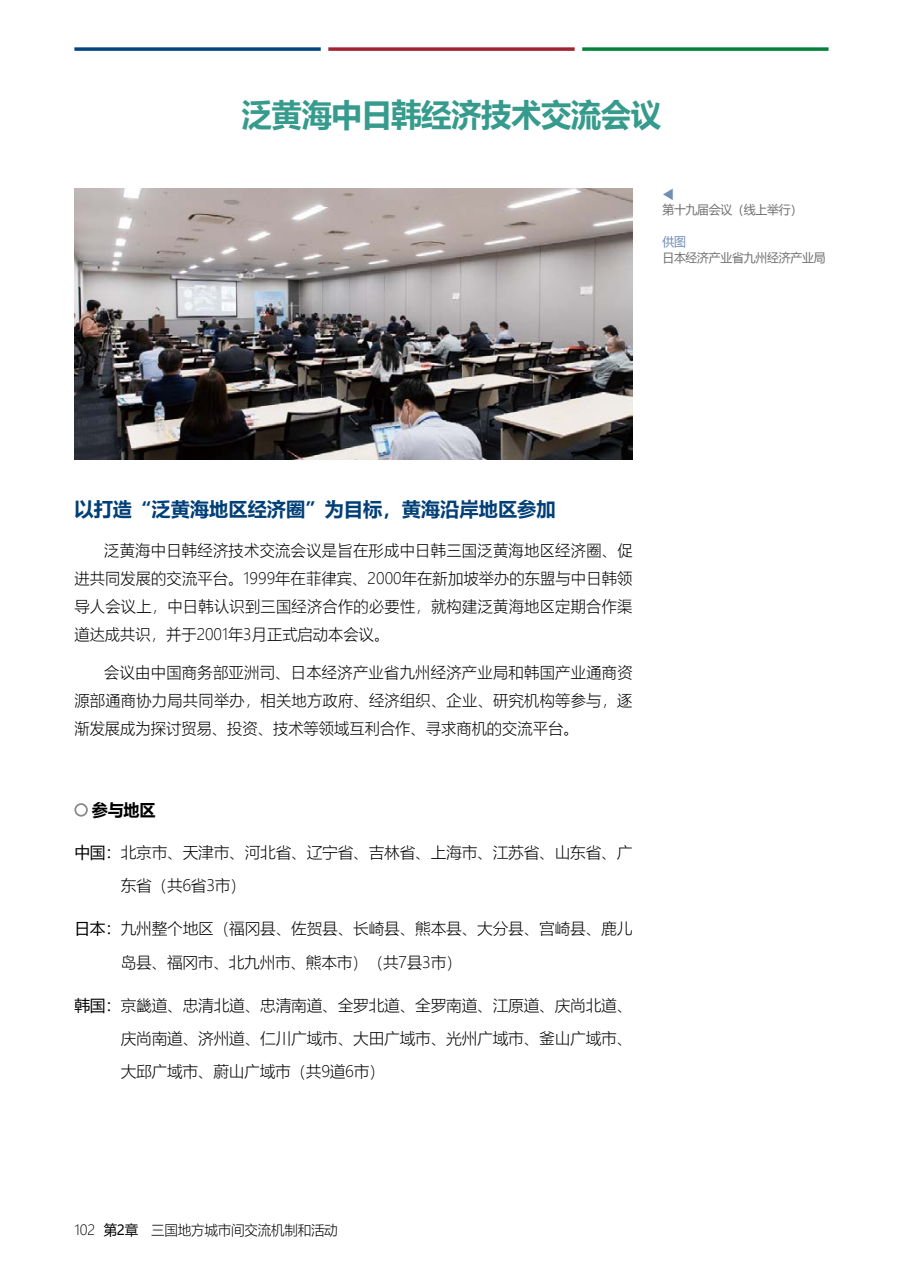
<style>
.page{position:relative;width:903px;height:1275px;background:#fff}
.page>*{position:absolute;margin:0;border:0;box-sizing:border-box;transform-origin:0 0}
.t1{font:700 31.5px "Microsoft Ya Hei";letter-spacing:-.02em;color:#369b8c}
.t2{font:700 19.25px "Microsoft Ya Hei";color:#003f77}
.t3{font:700 16.62px "Microsoft Ya Hei";color:#000}
.t4{font:300 15.75px/28px "Microsoft Ya Hei";letter-spacing:-.015em;color:#000;text-align:justify}
.t5{font:300 14px "Microsoft Ya Hei";letter-spacing:-.02em;color:#000}
.t6{font:12.25px "Microsoft Ya Hei";letter-spacing:-.02em;color:#727171}
.t7{font:12.25px "Microsoft Ya Hei";color:#718eb6}
.t8{font:500 12.25px "Noto Sans CJ Ktc";color:#718eb6}
.s1{font-weight:400}
</style>
<div class="page">
<svg style="left:74px;top:47px;width:247px;height:4px"></svg>
<svg style="left:328px;top:47px;width:247px;height:4px"></svg>
<svg style="left:582px;top:47px;width:246px;height:4px"></svg>
<div style="left:74px;top:803px;width:14px;height:14px;border:2px solid #898989;border-radius:50%"></div>
<img style="left:74px;top:188px;width:558px;height:271px">
<h1 class="t1" style="left:242px;top:93px;width:421px">泛黄海中日韩经济技术交流会议</h1>
<p class="t8" style="left:662px;top:187px;width:13px">◀</p>
<p class="t6" style="left:662px;top:202px;width:141px">第十九届会议（线上举行）</p>
<p class="t7" style="left:662px;top:233px;width:25px">供图</p>
<p class="t6" style="left:662px;top:249px;width:165px">日本经济产业省九州经济产业局</p>
<p class="t2" style="left:74px;top:495px;width:483px">以打造“泛黄海地区经济圈”为目标，黄海沿岸地区参加</p>
<p class="t4" style="left:74px;top:536px;width:560px;text-indent:30px">泛黄海中日韩经济技术交流会议是旨在形成中日韩三国泛黄海地区经济圈、促进共同发展的交流平台。1999年在菲律宾、2000年在新加坡举办的东盟与中日韩领导人会议上，中日韩认识到三国经济合作的必要性，就构建泛黄海地区定期合作渠道达成共识，并于2001年3月正式启动本会议。</p>
<p class="t4" style="left:74px;top:658px;width:560px;text-indent:30px">会议由中国商务部亚洲司、日本经济产业省九州经济产业局和韩国产业通商资源部通商协力局共同举办，相关地方政府、经济组织、企业、研究机构等参与，逐渐发展成为探讨贸易、投资、技术等领域互利合作、寻求商机的交流平台。</p>
<p class="t3" style="left:92px;top:798px;width:65px">参与地区</p>
<p class="t4" style="left:121px;top:835px;width:513px;line-height:33.2px;text-indent:-46px"><span class="s1">中国：</span>北京市、天津市、河北省、辽宁省、吉林省、上海市、江苏省、山东省、广东省（共6省3市）</p>
<p class="t4" style="left:121px;top:912px;width:513px;line-height:33.2px;text-indent:-46px"><span class="s1">日本：</span>九州整个地区（福冈县、佐贺县、长崎县、熊本县、大分县、宫崎县、鹿儿岛县、福冈市、北九州市、熊本市）（共7县3市）</p>
<p class="t4" style="left:121px;top:988px;width:513px;line-height:33.2px;text-indent:-46px"><span class="s1">韩国：</span>京畿道、忠清北道、忠清南道、全罗北道、全罗南道、江原道、庆尚北道、庆尚南道、济州道、仁川广域市、大田广域市、光州广域市、釜山广域市、大邱广域市、蔚山广域市（共9道6市）</p>
<p class="t5" style="left:74px;top:1220px;width:265px">102 <span class="s1">第2章</span>　三国地方城市间交流机制和活动</p>
</div>
